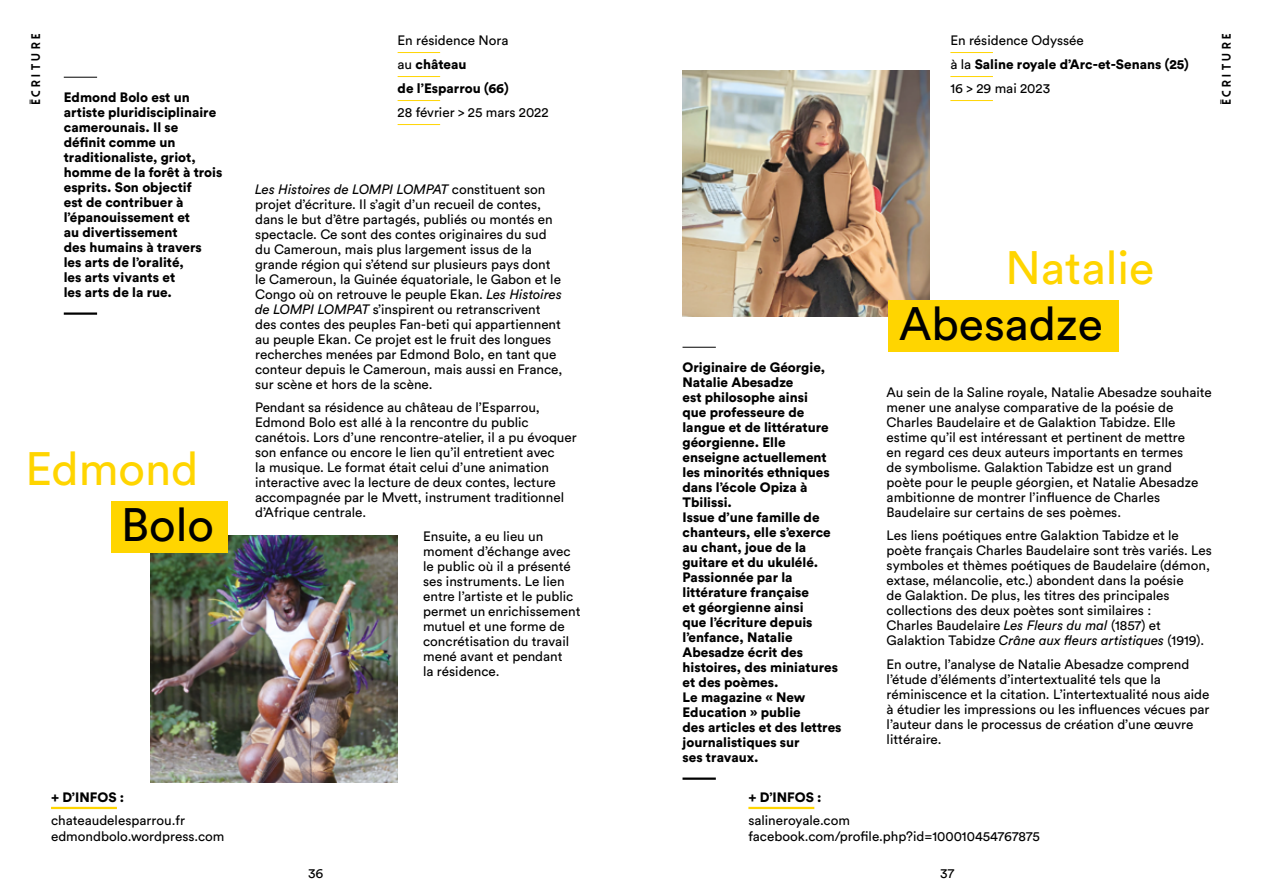
<style>
.page{position:relative;width:1263px;height:893px;background:#fff}
.page>*{position:absolute;margin:0;border:0;box-sizing:border-box;transform-origin:0 0}
.t1{font:46.35px "Circular Std";color:#ffd500}
.t2{font:46.35px "Circular Std";color:#000}
.t3{font:13.5px/15px "Circular Std";color:#000}
.t4{font:900 13.5px/15px "Circular Std";color:#000}
.t5{font:13.5px "Grotesk";letter-spacing:-.04em;color:#000}
.s1{font-weight:400}
.s2{font-weight:900}
.s3{font-style:italic}
</style>
<div class="page">
<hr style="left:64px;top:77px;width:33px;height:1px;background:#000">
<hr style="left:64px;top:312px;width:33px;height:3px;background:#000">
<hr style="left:51px;top:807px;width:66px;height:2px;background:#ffd500">
<hr style="left:398px;top:52px;width:42px;height:1px;background:#ffd500">
<hr style="left:398px;top:76px;width:42px;height:1px;background:#ffd500">
<hr style="left:398px;top:100px;width:42px;height:1px;background:#ffd500">
<hr style="left:398px;top:124px;width:42px;height:1px;background:#ffd500">
<img style="left:151px;top:535px;width:247px;height:247px">
<div style="left:111px;top:501px;width:116px;height:52px;background:#ffd500"></div>
<hr style="left:682px;top:347px;width:34px;height:1px;background:#000">
<hr style="left:682px;top:777px;width:34px;height:3px;background:#000">
<hr style="left:748px;top:807px;width:66px;height:2px;background:#ffd500">
<hr style="left:950px;top:52px;width:43px;height:1px;background:#ffd500">
<hr style="left:950px;top:76px;width:43px;height:1px;background:#ffd500">
<hr style="left:950px;top:100px;width:43px;height:1px;background:#ffd500">
<img style="left:682px;top:70px;width:247px;height:247px">
<div style="left:888px;top:301px;width:230px;height:51px;background:#ffd500"></div>
<p class="t5" style="left:30px;top:105px;width:75px;rotate:-90deg">écriture</p>
<p class="t4" style="left:64px;top:90px;width:160px">Edmond Bolo est un artiste pluridisciplinaire camerounais. Il se définit comme un traditionaliste, griot, homme de la forêt à trois esprits. Son objectif<br>est de contribuer à l’épanouissement et<br>au divertissement<br>des humains à travers les arts de l’oralité,<br>les arts vivants et<br>les arts de la rue.</p>
<h1 class="t1" style="left:25px;top:441px;width:174px">Edmond</h1>
<h1 class="t2" style="left:121px;top:496px;width:95px">Bolo</h1>
<p class="t4" style="left:51px;top:790px;width:75px">+ D’INFOS :</p>
<p class="t3" style="left:51px;top:812px;width:175px;line-height:16.5px">chateaudelesparrou.fr edmondbolo.wordpress.com</p>
<p class="t4" style="left:398px;top:28px;width:113px;line-height:24px"><span class="s1">En résidence Nora au</span> château<br>de l’Esparrou (66)</p>
<p class="t3" style="left:398px;top:105px;width:152px">28 février &gt; 25 mars 2022</p>
<p class="t3" style="left:950px;top:28px;width:240px;line-height:24px">En résidence Odyssée<br>à la <span class="s2">Saline royale d’Arc-et-Senans (25)<br></span>16 &gt; 29 mai 2023</p>
<p class="t5" style="left:1220px;top:105px;width:75px;rotate:-90deg">écriture</p>
<p class="t3" style="left:255px;top:181px;width:309px"><span class="s3">Les Histoires de LOMPI LOMPAT</span> constituent son projet d’écriture. Il s’agit d’un recueil de contes, dans le but d’être partagés, publiés ou montés en spectacle. Ce sont des contes originaires du sud du Cameroun, mais plus largement issus de la grande région qui s’étend sur plusieurs pays dont le Cameroun, la Guinée équatoriale, le Gabon et le Congo où on retrouve le peuple Ekan. <span class="s3">Les Histoires de LOMPI LOMPAT</span> s’inspirent ou retranscrivent des contes des peuples Fan-beti qui appartiennent au peuple Ekan. Ce projet est le fruit des longues recherches menées par Edmond Bolo, en tant que conteur depuis le Cameroun, mais aussi en France, sur scène et hors de la scène.</p>
<p class="t3" style="left:255px;top:400px;width:323px">Pendant sa résidence au château de l’Esparrou, Edmond Bolo est allé à la rencontre du public canétois. Lors d’une rencontre-atelier, il a pu évoquer son enfance ou encore le lien qu’il entretient avec<br>la musique. Le format était celui d’une animation interactive avec la lecture de deux contes, lecture accompagnée par le Mvett, instrument traditionnel d’Afrique centrale.</p>
<p class="t3" style="left:423px;top:528px;width:159px">Ensuite, a eu lieu un moment d’échange avec le public où il a présenté ses instruments. Le lien entre l’artiste et le public permet un enrichissement mutuel et une forme de concrétisation du travail mené avant et pendant<br>la résidence.</p>
<h1 class="t1" style="left:1005px;top:240px;width:150px">Natalie</h1>
<p class="t4" style="left:682px;top:360px;width:160px">Originaire de Géorgie,<br>Natalie Abesadze<br>est philosophe ainsi<br>que professeure de langue et de littérature géorgienne. Elle enseigne actuellement les minorités ethniques dans l’école Opiza à<br>Tbilissi.<br>Issue d’une famille de chanteurs, elle s’exerce au chant, joue de la guitare et du ukulélé.<br>Passionnée par la littérature française<br>et géorgienne ainsi<br>que l’écriture depuis l’enfance, Natalie<br>Abesadze écrit des histoires, des miniatures et des poèmes.<br>Le magazine « New<br>Education » publie<br>des articles et des lettres journalistiques sur<br>ses travaux.</p>
<h1 class="t2" style="left:899px;top:296px;width:205px">Abesadze</h1>
<p class="t3" style="left:887px;top:384px;width:327px">Au sein de la Saline royale, Natalie Abesadze souhaite mener une analyse comparative de la poésie de Charles Baudelaire et de Galaktion Tabidze. Elle estime qu’il est intéressant et pertinent de mettre<br>en regard ces deux auteurs importants en termes<br>de symbolisme. Galaktion Tabidze est un grand<br>poète pour le peuple géorgien, et Natalie Abesadze ambitionne de montrer l’influence de Charles Baudelaire sur certains de ses poèmes.</p>
<p class="t3" style="left:887px;top:528px;width:327px">Les liens poétiques entre Galaktion Tabidze et le poète français Charles Baudelaire sont très variés. Les symboles et thèmes poétiques de Baudelaire (démon, extase, mélancolie, etc.) abondent dans la poésie<br>de Galaktion. De plus, les titres des principales collections des deux poètes sont similaires :<br>Charles Baudelaire <span class="s3">Les Fleurs du mal</span> (1857) et Galaktion Tabidze <span class="s3">Crâne aux fleurs artistiques</span> (1919).</p>
<p class="t3" style="left:887px;top:656px;width:324px">En outre, l’analyse de Natalie Abesadze comprend l’étude d’éléments d’intertextualité tels que la réminiscence et la citation. L’intertextualité nous aide à étudier les impressions ou les influences vécues par l’auteur dans le processus de création d’une œuvre littéraire.</p>
<p class="t4" style="left:748px;top:790px;width:75px">+ D’INFOS :</p>
<p class="t3" style="left:748px;top:812px;width:293px;line-height:16.5px">salineroyale.com facebook.com/profile.php?id=100010454767875</p>
<p class="t3" style="left:308px;top:866px;width:17px">36</p>
<p class="t3" style="left:940px;top:866px;width:16px">37</p>
</div>
